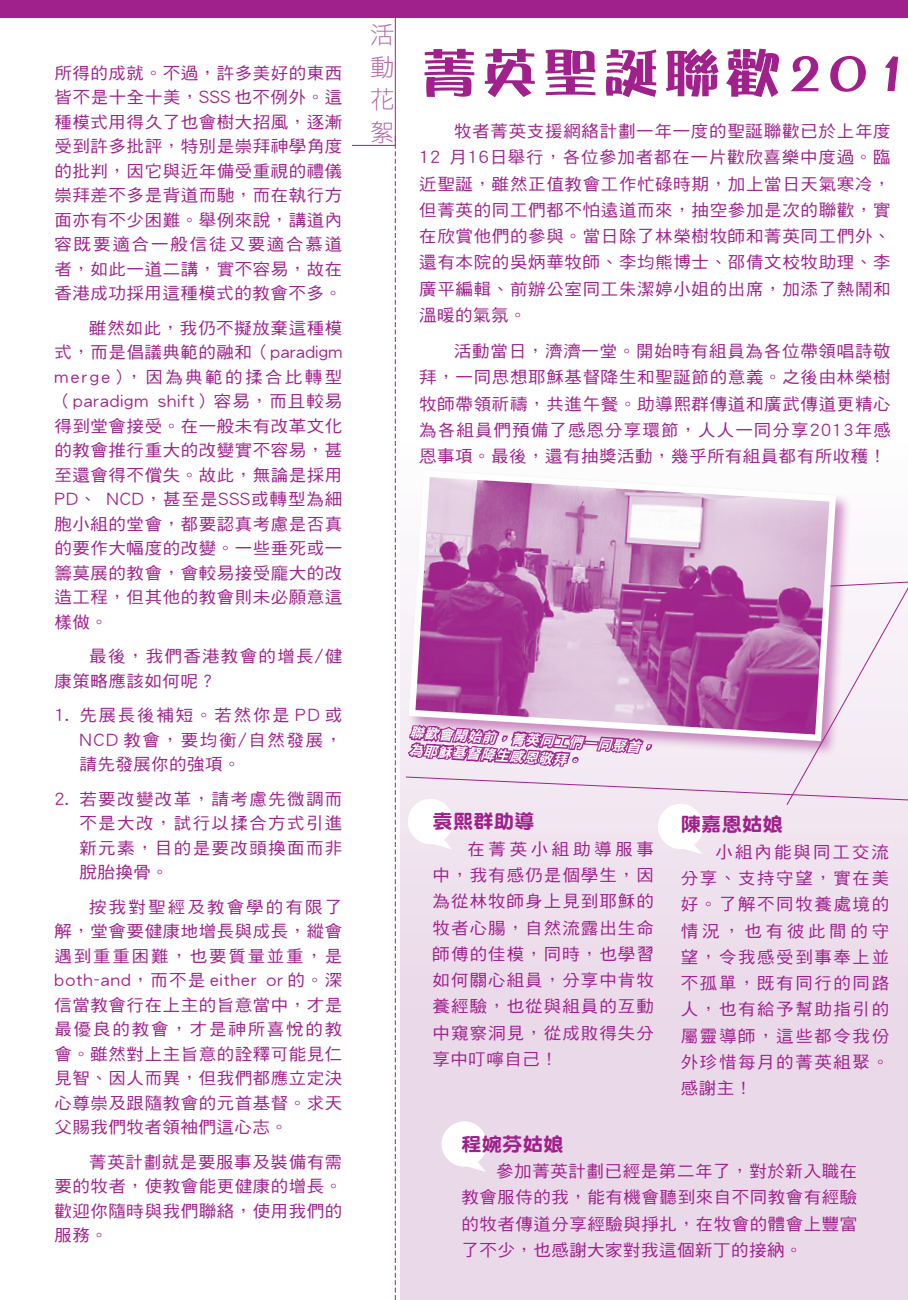
<style>
.page{position:relative;width:908px;height:1300px;background:#fff}
.page>*{position:absolute;margin:0;border:0;box-sizing:border-box;transform-origin:0 0}
.body_txt{font:52.5px "DFPOP3 HK W12";letter-spacing:.1em;color:#a0218c;scale:1.05 1}
.t1{font:24.5px/32.6px "DF Hei HK W3";color:#b567a8;text-align:justify}
.感言head{font:19.25px "DF Yuan HK W9";letter-spacing:.01em;color:#a0218c;scale:1.05 1}
.body_txt-2{font:16.62px/24.5px "DF Hei HK W5";letter-spacing:.03em;color:#a0218c;text-align:justify;scale:1.05 1}
.body_txt-3{font:16.62px/24.5px "DF Hei HK W5";letter-spacing:.075em;color:#a0218c;scale:1.05 1}
.photo{font:italic 14px/17.8px "DF Hei HK W9";color:#fff}
</style>
<div class="page">
<div style="left:400px;top:365px;width:508px;height:935px;background:linear-gradient(to bottom,#fff,#e5d0e4)"></div>
<div style="left:0;top:0;width:908px;height:17px;background:#a0218c"></div>
<hr style="left:352px;top:145px;width:43px;height:1px;background:#a0218c">
<hr style="left:395px;top:0;width:1px;height:145px;background:#a0218c">
<div style="left:408px;top:799px;width:45px;height:45px;background:#fff;border-radius:50%"></div>
<svg style="left:432px;top:836px;width:20px;height:13px"></svg>
<div style="left:441px;top:1121px;width:46px;height:45px;background:#fff;border-radius:50%"></div>
<svg style="left:466px;top:1159px;width:20px;height:13px"></svg>
<svg style="left:395px;top:136px;width:1px;height:1164px"></svg>
<svg style="left:405px;top:465px;width:503px;height:341px"></svg>
<div style="left:658px;top:804px;width:45px;height:45px;background:#fff;border-radius:50%"></div>
<svg style="left:682px;top:841px;width:20px;height:13px"></svg>
<div style="left:406px;top:467px;width:453px;height:296px;background:#a0218c;opacity:.5"></div>
<svg style="left:405px;top:467px;width:434px;height:277px"></svg>
<svg style="left:417px;top:17px;width:491px;height:1px"></svg>
<p class="body_txt-2" style="left:55px;top:60px;width:276px">所得的成就。不過，許多美好的東西皆不是十全十美，SSS 也不例外。這種模式用得久了也會樹大招風，逐漸受到許多批評，特別是崇拜神學角度的批判，因它與近年備受重視的禮儀崇拜差不多是背道而馳，而在執行方面亦有不少困難。舉例來說，講道內容既要適合一般信徒又要適合慕道者，如此一道二講，實不容易，故在香港成功採用這種模式的教會不多。</p>
<p class="body_txt-2" style="left:55px;top:315px;width:276px;text-indent:35px">雖然如此，我仍不擬放棄這種模式，而是倡議典範的融和（paradigm merge），因為典範的揉合比轉型（paradigm shift）容易，而且較易得到堂會接受。在一般未有改革文化的教會推行重大的改變實不容易，甚至還會得不償失。故此，無論是採用PD、 NCD，甚至是SSS或轉型為細胞小組的堂會，都要認真考慮是否真的要作大幅度的改變。一些垂死或一籌莫展的教會，會較易接受龐大的改造工程，但其他的教會則未必願意這樣做。</p>
<p class="body_txt-3" style="left:55px;top:644px;width:275px;text-indent:35px">最後，我們香港教會的增長/健康策略應該如何呢？</p>
<p class="body_txt-2" style="left:79px;top:703px;width:252px;text-indent:-25px">1. 先展長後補短。若然你是 PD 或NCD 教會，要均衡/自然發展，請先發展你的強項。</p>
<p class="body_txt-2" style="left:79px;top:786px;width:252px;text-indent:-25px">2. 若要改變改革，請考慮先微調而不是大改，試行以揉合方式引進新元素，目的是要改頭換面而非脫胎換骨。</p>
<p class="body_txt-2" style="left:55px;top:894px;width:276px;text-indent:35px">按我對聖經及教會學的有限了解，堂會要健康地增長與成長，縱會遇到重重困難，也要質量並重，是both-and，而不是 either or 的。深信當教會行在上主的旨意當中，才是最優良的教會，才是神所喜悅的教會。雖然對上主旨意的詮釋可能見仁見智、因人而異，但我們都應立定決心尊崇及跟隨教會的元首基督。求天父賜我們牧者領袖們這心志。</p>
<p class="body_txt-2" style="left:55px;top:1149px;width:276px;text-indent:35px">菁英計劃就是要服事及裝備有需要的牧者，使教會能更健康的增長。歡迎你隨時與我們聯絡，使用我們的服務。</p>
<p class="t1" style="left:370px;top:18px;width:25px">活動花絮</p>
<p class="body_txt" style="left:422px;top:45px;width:467px">菁英聖誕聯歡201</p>
<p class="body_txt-2" style="left:419px;top:118px;width:450px;line-height:26.2px;text-indent:35px">牧者菁英支援網絡計劃一年一度的聖誕聯歡已於上年度12 月16日舉行，各位參加者都在一片歡欣喜樂中度過。臨近聖誕，雖然正值教會工作忙碌時期，加上當日天氣寒冷，但菁英的同工們都不怕遠道而來，抽空參加是次的聯歡，實在欣賞他們的參與。當日除了林榮樹牧師和菁英同工們外、還有本院的吳炳華牧師、李均熊博士、邵倩文校牧助理、李廣平編輯、前辦公室同工朱潔婷小姐的出席，加添了熱鬧和溫暖的氣氛。</p>
<p class="body_txt-2" style="left:419px;top:338px;width:450px;line-height:26.2px;text-indent:35px">活動當日，濟濟一堂。開始時有組員為各位帶領唱詩敬拜，一同思想耶穌基督降生和聖誕節的意義。之後由林榮樹牧師帶領祈禱，共進午餐。助導熙群傳道和廣武傳道更精心為各組員們預備了感恩分享環節，人人一同分享2013年感恩事項。最後，還有抽獎活動，幾乎所有組員都有所收穫！</p>
<p class="photo" style="left:410px;top:722px;width:247px;rotate:4deg">聯歡會開始前，菁英同工們一同聚首，為耶穌基督降生感恩敬拜。</p>
<p class="感言head" style="left:433px;top:811px;width:99px">袁熙群助導</p>
<p class="body_txt-2" style="left:433px;top:835px;width:212px;line-height:26.2px;text-indent:35px">在菁英小組助導服事中，我有感仍是個學生，因為從林牧師身上見到耶穌的牧者心腸，自然流露出生命師傅的佳模，同時，也學習如何關心組員，分享中肯牧養經驗，也從與組員的互動中窺察洞見，從成敗得失分享中叮嚀自己！</p>
<p class="感言head" style="left:681px;top:814px;width:99px">陳嘉恩姑娘</p>
<p class="body_txt-2" style="left:681px;top:838px;width:200px;line-height:26.2px;text-indent:35px">小組內能與同工交流分享、支持守望，實在美好。了解不同牧養處境的情況，也有彼此間的守望，令我感受到事奉上並不孤單，既有同行的同路人，也有給予幫助指引的屬靈導師，這些都令我份外珍惜每月的菁英組聚。感謝主！</p>
<p class="感言head" style="left:461px;top:1133px;width:99px">程婉芬姑娘</p>
<p class="body_txt-2" style="left:461px;top:1157px;width:378px;line-height:26.2px;text-indent:35px">參加菁英計劃已經是第二年了，對於新入職在教會服侍的我，能有機會聽到來自不同教會有經驗的牧者傳道分享經驗與掙扎，在牧會的體會上豐富了不少，也感謝大家對我這個新丁的接納。</p>
</div>
